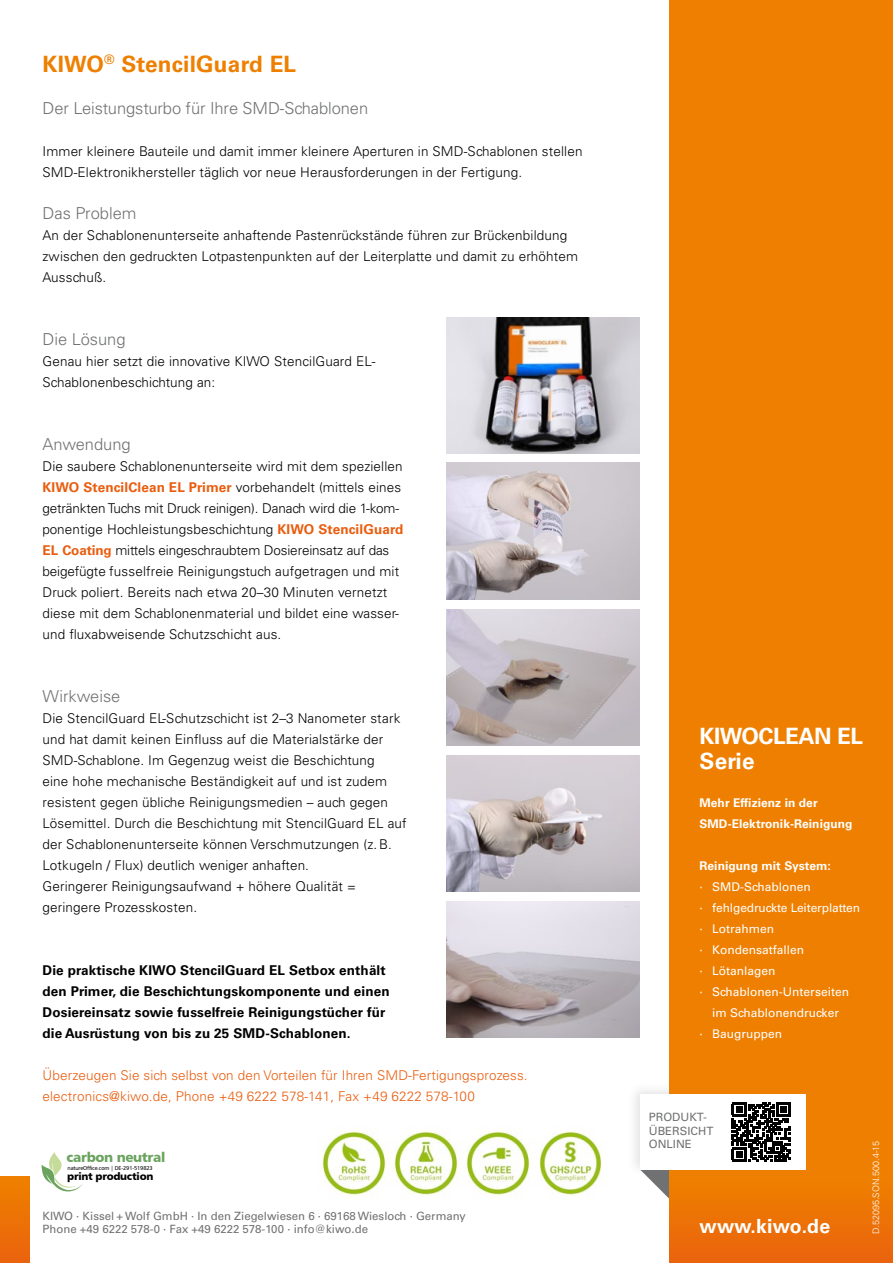
<style>
.page{position:relative;width:893px;height:1263px;background:#fff}
.page>*{position:absolute;margin:0;border:0;box-sizing:border-box;transform-origin:0 0}
.t1{font:700 22.5px "Univers LT Std";letter-spacing:.01em;color:#ee7f00}
.t2{font:700 22.5px/24.8px "Univers LT Std";letter-spacing:-.02em;color:#fff}
.t3{font:700 19.5px "Univers LT Std";letter-spacing:.01em;color:#fff}
.t4{font:300 16.5px "Univers LT Std";letter-spacing:-.005em;color:#707172}
.t5{font:13.65px "Humanist 777 BT Black B";letter-spacing:-.03em;color:#6aa35d}
.t6{font:300 13.5px/21px "Univers LT Std";letter-spacing:.01em;color:#000}
.t7{font:700 13.5px/21px "Univers LT Std";letter-spacing:.01em;color:#000}
.t8{font:300 13.5px/21px "Univers LT Std";letter-spacing:.01em;color:#e95d0f}
.t9{font:12px "Univers LT Std";color:#fff}
.t10{font:700 12px/21px "Univers LT Std";letter-spacing:.005em;color:#fff}
.t11{font:11.4px/13.5px "Univers LT Std";color:#707172}
.t12{font:10.5px "Humanist 777 BT Black B";letter-spacing:-.035em;color:#000}
.t13{font:300 9px "Univers LT Std";color:#fff}
.t14{font:5.55px "Humanist 777 BT Roman B";letter-spacing:-.03em;color:#000}
.s1{font-weight:700;color:#e95d0f}
</style>
<div class="page">
<div style="left:0;top:1177px;width:30px;height:86px;background:linear-gradient(to right,#ec7106,#ec7106)"></div>
<div style="left:627px;top:1082px;width:185px;height:94px;background:#707172;opacity:.2"></div>
<svg style="left:640px;top:1169px;width:30px;height:44px"></svg>
<div style="left:670px;top:0;width:223px;height:1263px;background:#ee7f00"></div>
<div style="left:670px;top:1177px;width:223px;height:86px;background:linear-gradient(to right,#ec7106,#ec7106)"></div>
<div style="left:640px;top:1094px;width:165px;height:75px;background:#fff"></div>
<svg style="left:731px;top:1104px;width:56px;height:58px"></svg>
<svg style="left:732px;top:1102px;width:59px;height:59px"></svg>
<img style="left:446px;top:317px;width:194px;height:136px">
<img style="left:446px;top:463px;width:194px;height:136px">
<img style="left:446px;top:609px;width:194px;height:137px">
<img style="left:446px;top:755px;width:194px;height:137px">
<img style="left:446px;top:901px;width:194px;height:137px">
<img style="left:322px;top:1131px;width:280px;height:65px">
<svg style="left:42px;top:1152px;width:41px;height:39px"></svg>
<h1 class="t1" style="left:43px;top:51px;width:255px">KIWO<sup>®</sup> StencilGuard EL</h1>
<p class="t4" style="left:43px;top:98px;width:327px">Der Leistungsturbo für Ihre SMD-Schablonen</p>
<p class="t6" style="left:43px;top:140px;width:541px">Immer kleinere Bauteile und damit immer kleinere Aperturen in SMD-Schablonen stellen<br>SMD-Elektronikhersteller täglich vor neue Herausforderungen in der Fertigung.</p>
<p class="t4" style="left:43px;top:203px;width:96px">Das Problem</p>
<p class="t6" style="left:43px;top:224px;width:537px">An der Schablonenunterseite anhaftende Pastenrückstände führen zur Brückenbildung zwischen den gedruckten Lotpastenpunkten auf der Leiterplatte und damit zu erhöhtem<br>Ausschuß.</p>
<p class="t4" style="left:43px;top:329px;width:85px">Die Lösung</p>
<p class="t6" style="left:43px;top:350px;width:335px">Genau hier setzt die innovative KIWO StencilGuard EL-<br>Schablonenbeschichtung an:</p>
<p class="t4" style="left:43px;top:434px;width:90px">Anwendung</p>
<p class="t6" style="left:43px;top:455px;width:362px">Die saubere Schablonenunterseite wird mit dem speziellen <span class="s1">KIWO StencilClean EL Primer</span> vorbehandelt (mittels eines getränkten Tuchs mit Druck reinigen). Danach wird die 1-kom&shy;ponentige Hochleistungsbeschichtung <span class="s1">KIWO StencilGuard EL Coating</span> mittels eingeschraubtem Dosiereinsatz auf das beigefügte fusselfreie Reinigungstuch aufgetragen und mit Druck poliert. Bereits nach etwa 20–30 Minuten vernetzt diese mit dem Schablonenmaterial und bildet eine wasser&shy;und fluxabweisende Schutzschicht aus.</p>
<p class="t4" style="left:43px;top:686px;width:79px">Wirkweise</p>
<p class="t6" style="left:43px;top:707px;width:366px">Die StencilGuard EL-Schutzschicht ist 2–3 Nanometer stark und hat damit keinen Einfluss auf die Materialstärke der SMD-Schablone. Im Gegenzug weist die Beschichtung<br>eine hohe mechanische Beständigkeit auf und ist zudem resistent gegen übliche Reinigungsmedien – auch gegen Lösemittel. Durch die Beschichtung mit StencilGuard EL auf der Schablonenunterseite können Verschmutzungen (z.B.<br>Lotkugeln / Flux) deutlich weniger anhaften.<br>Geringerer Reinigungsaufwand + höhere Qualität = geringere Prozesskosten.</p>
<p class="t7" style="left:43px;top:960px;width:349px">Die praktische KIWO StencilGuard EL Setbox enthält den Primer, die Beschichtungskomponente und einen Dosiereinsatz sowie fusselfreie Reinigungstücher für die Ausrüstung von bis zu 25 SMD-Schablonen.</p>
<p class="t8" style="left:43px;top:1065px;width:487px">Überzeugen Sie sich selbst von den Vorteilen für Ihren SMD-Fertigungsprozess. electronics@kiwo.de, Phone +49 6222 578-141, Fax +49 6222 578-100</p>
<p class="t5" style="left:67px;top:1149px;width:100px">carbon neutral</p>
<p class="t14" style="left:68px;top:1164px;width:87px">natureOffice.com | DE-291-519823</p>
<p class="t12" style="left:67px;top:1170px;width:88px">print production</p>
<h1 class="t2" style="left:699px;top:724px;width:165px">KIWOCLEAN EL<br>Serie</h1>
<p class="t10" style="left:699px;top:792px;width:155px">Mehr Effizienz in der<br>SMD-Elektronik-Reinigung</p>
<p class="t10" style="left:699px;top:855px;width:133px">Reinigung mit System:</p>
<p class="t9" style="left:699px;top:879px;width:113px">· SMD-Schablonen</p>
<p class="t9" style="left:699px;top:900px;width:162px">· fehlgedruckte Leiterplatten</p>
<p class="t9" style="left:699px;top:921px;width:76px">· Lotrahmen</p>
<p class="t9" style="left:699px;top:942px;width:106px">· Kondensatfallen</p>
<p class="t9" style="left:699px;top:963px;width:77px">· Lötanlagen</p>
<p class="t9" style="left:699px;top:984px;width:151px">· Schablonen-Unterseiten</p>
<p class="t9" style="left:712px;top:1005px;width:128px">im Schablonendrucker</p>
<p class="t9" style="left:699px;top:1026px;width:84px">· Baugruppen</p>
<p class="t11" style="left:649px;top:1111px;width:66px">PRODUKT-<br>ÜBERSICHT<br>ONLINE</p>
<p class="t11" style="left:43px;top:1209px;width:425px">KIWO ∙ Kissel + Wolf GmbH ∙ In den Ziegelwiesen 6 ∙ 69168 Wiesloch ∙ Germany<br>Phone +49 6222 578-0 ∙ Fax +49 6222 578-100 ∙ info@kiwo.de</p>
<h2 class="t3" style="left:699px;top:1215px;width:132px">www.kiwo.de</h2>
<p class="t13" style="left:871px;top:1233px;width:94px;rotate:-90deg">D.52095.SON.500.4-15</p>
</div>
